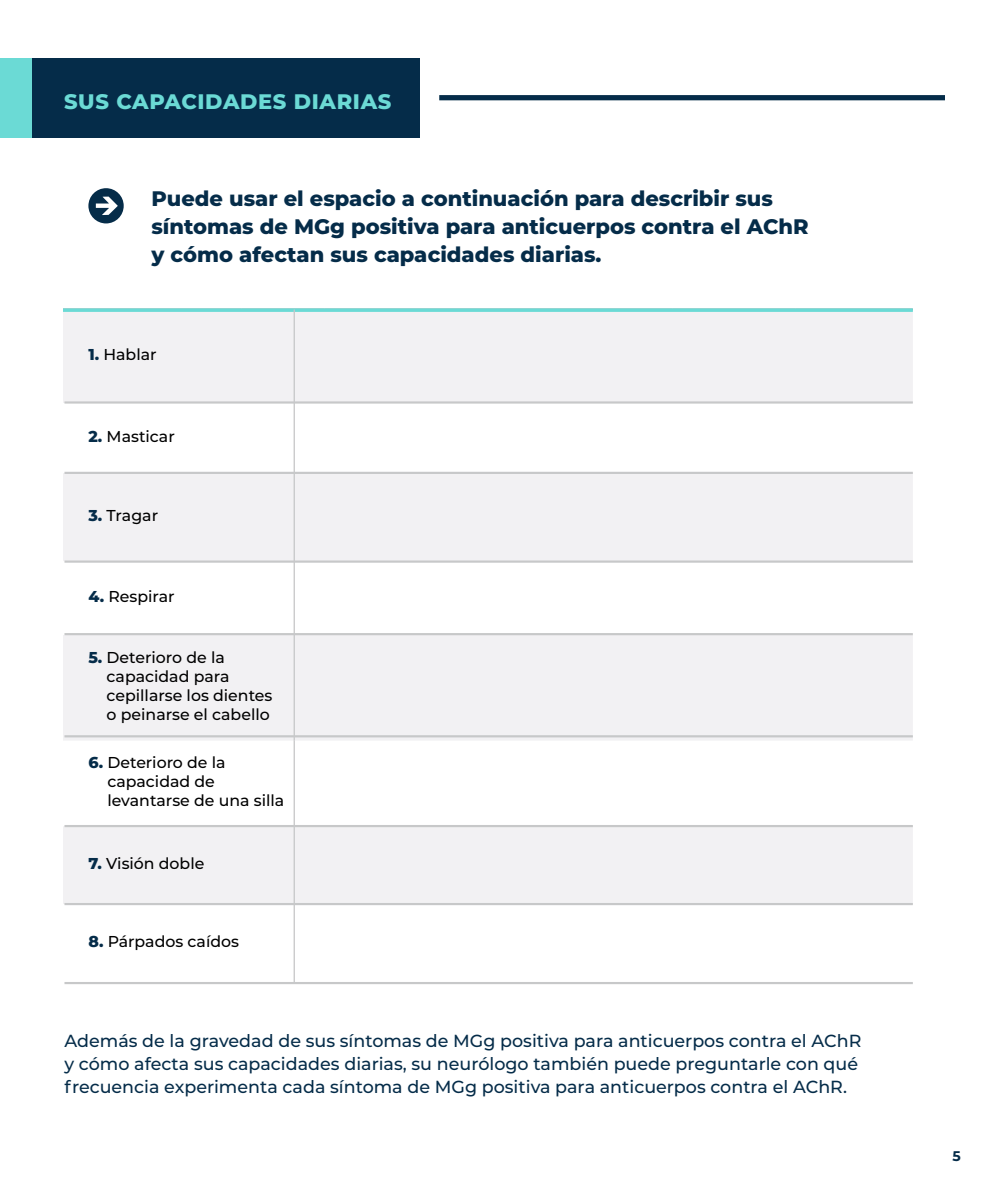
<style>
.page{position:relative;width:1008px;height:1197px;background:#fff}
.page>*{position:absolute;margin:0;border:0;box-sizing:border-box;transform-origin:0 0}
.t1{font:800 21px/28px "Montserrat";color:#052c49}
.t2{font:800 21px "Montserrat";letter-spacing:.03em;color:#6bdad5}
.t3{font:500 17.5px/22.8px "Montserrat";color:#052c49}
.t4{font:500 15.75px/18.9px "Montserrat";color:#000}
.t5{font:700 14px "Montserrat";color:#052c49}
.s1{font-weight:800;color:#052c49}
</style>
<div class="page">
<div style="left:439px;top:95px;width:506px;height:5px;background:#052c49"></div>
<div style="left:0;top:58px;width:33px;height:79px;background:#6bdad5"></div>
<div style="left:33px;top:58px;width:387px;height:79px;background:#052c49"></div>
<div style="left:88px;top:188px;width:36px;height:35px;background:#052c49;border-radius:50%"></div>
<svg style="left:96px;top:197px;width:22px;height:18px"></svg>
<svg style="left:63px;top:312px;width:850px;height:160px;fill:#f2f1f3"></svg>
<div style="left:63px;top:473px;width:850px;height:88px;background:#f2f1f3"></div>
<svg style="left:63px;top:563px;width:850px;height:419px"></svg>
<svg style="left:63px;top:308px;width:850px;height:4px;background:#77d9d4"></svg>
<hr style="left:64px;top:472px;width:849px;height:2px;background:#c7c8c9">
<hr style="left:64px;top:561px;width:849px;height:2px;background:#c7c8c9">
<hr style="left:64px;top:633px;width:849px;height:2px;background:#c7c8c9">
<hr style="left:64px;top:735px;width:849px;height:2px;background:#c7c8c9">
<hr style="left:64px;top:825px;width:849px;height:2px;background:#c7c8c9">
<hr style="left:64px;top:903px;width:849px;height:2px;background:#c7c8c9">
<hr style="left:64px;top:982px;width:849px;height:2px;background:#c7c8c9">
<hr style="left:64px;top:401px;width:849px;height:3px;background:#c7c8c9">
<hr style="left:294px;top:310px;width:1px;height:93px;background:#c7c8c9">
<hr style="left:294px;top:403px;width:1px;height:70px;background:#c7c8c9">
<hr style="left:294px;top:473px;width:1px;height:88px;background:#c7c8c9">
<hr style="left:294px;top:561px;width:1px;height:74px;background:#c7c8c9">
<hr style="left:294px;top:635px;width:1px;height:106px;background:#c7c8c9">
<hr style="left:294px;top:741px;width:1px;height:85px;background:#c7c8c9">
<hr style="left:294px;top:826px;width:1px;height:78px;background:#c7c8c9">
<hr style="left:294px;top:904px;width:1px;height:78px;background:#c7c8c9">
<p class="t2" style="left:64px;top:86px;width:329px">SUS CAPACIDADES DIARIAS</p>
<p class="t1" style="left:151px;top:183px;width:659px">Puede usar el espacio a continuación para describir sus síntomas de MGg positiva para anticuerpos contra el AChR y cómo afectan sus capacidades diarias.</p>
<p class="t4" style="left:88px;top:344px;width:70px"><span class="s1">1.</span> Hablar</p>
<p class="t4" style="left:88px;top:426px;width:88px"><span class="s1">2.</span> Masticar</p>
<p class="t4" style="left:88px;top:505px;width:71px"><span class="s1">3.</span> Tragar</p>
<p class="t4" style="left:88px;top:586px;width:88px"><span class="s1">4.</span> Respirar</p>
<p class="t4" style="left:107px;top:647px;width:167px;text-indent:-18px"><span class="s1">5.</span> Deterioro de la capacidad para cepillarse los dientes o peinarse el cabello</p>
<p class="t4" style="left:107px;top:753px;width:178px;text-indent:-19px"><span class="s1">6.</span> Deterioro de la capacidad de levantarse de una silla</p>
<p class="t4" style="left:88px;top:853px;width:118px"><span class="s1">7.</span> Visión doble</p>
<p class="t4" style="left:88px;top:931px;width:152px"><span class="s1">8.</span> Párpados caídos</p>
<p class="t3" style="left:64px;top:1029px;width:798px">Además de la gravedad de sus síntomas de MGg positiva para anticuerpos contra el AChR y cómo afecta sus capacidades diarias, su neurólogo también puede preguntarle con qué frecuencia experimenta cada síntoma de MGg positiva para anticuerpos contra el AChR.</p>
<p class="t5" style="left:952px;top:1146px;width:10px">5</p>
</div>
